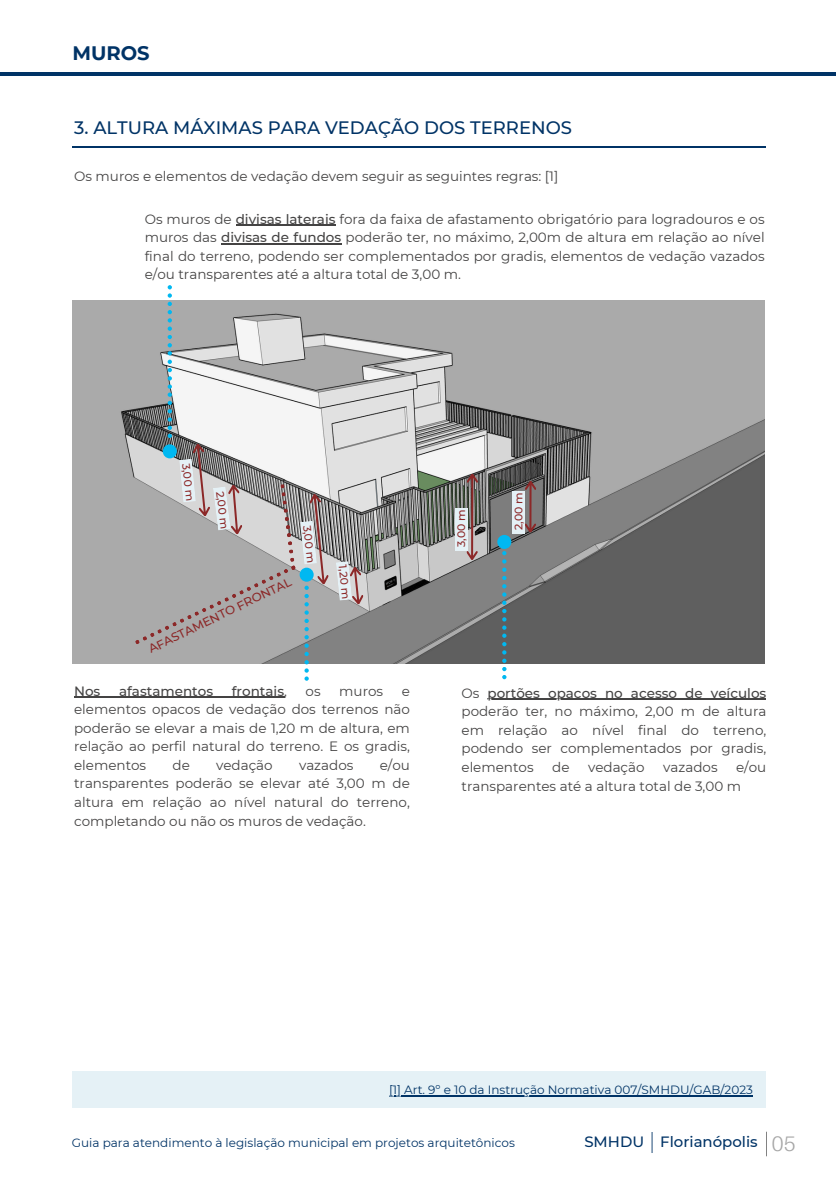
<style>
.page{position:relative;width:836px;height:1182px;background:#fff}
.page>*{position:absolute;margin:0;border:0;box-sizing:border-box;transform-origin:0 0}
.t1{font:300 21px "Aileron";color:#a6a6a6}
.t2{font:700 19.5px "Montserrat";color:#036}
.t3{font:500 18px "Montserrat";color:#036}
.t4{font:500 14.92px "Montserrat";color:#036}
.t5{font:13.5px/18.6px "Montserrat";color:#444343;text-align:justify}
.t6{font:500 13.5px "Montserrat";color:#444343}
.t7{font:12px "Montserrat";color:#036}
.t8{font:500 12px "Montserrat";color:#8c2828}
.t9{font:500 10.88px "Montserrat";color:#8c2828}
.s1{font-weight:500}
.s2{font-weight:400}
</style>
<div class="page">
<div style="left:72px;top:1071px;width:693px;height:37px;background:#e5f1f6"></div>
<hr style="left:1px;top:73px;width:834px;height:3px;background:#036">
<hr style="left:389px;top:1094px;width:363px;height:2px;background:#036">
<img style="left:72px;top:300px;width:692px;height:363px">
<svg style="left:336px;top:561px;width:27px;height:43px"></svg>
<svg style="left:466px;top:473px;width:12px;height:87px"></svg>
<div style="left:455px;top:508px;width:13px;height:43px;background:#e5f1f6"></div>
<svg style="left:524px;top:481px;width:12px;height:51px"></svg>
<div style="left:512px;top:491px;width:13px;height:42px;background:#e5f1f6"></div>
<hr style="left:236px;top:225px;width:99px;height:1px;background:#444343">
<hr style="left:221px;top:243px;width:120px;height:1px;background:#444343">
<hr style="left:74px;top:696px;width:210px;height:1px;background:#444343">
<div style="left:497px;top:535px;width:14px;height:14px;background:#00b8f1;border-radius:50%"></div>
<hr style="left:487px;top:698px;width:279px;height:2px;background:#444343">
<svg style="left:651px;top:1132px;width:1px;height:20px"></svg>
<hr style="left:72px;top:146px;width:694px;height:2px;background:#036">
<svg style="left:502px;top:551px;width:4px;height:128px"></svg>
<svg style="left:135px;top:285px;width:193px;height:395px"></svg>
<p class="t2" style="left:72px;top:41px;width:79px">MUROS</p>
<h1 class="t3" style="left:74px;top:117px;width:499px">3. ALTURA MÁXIMAS PARA VEDAÇÃO DOS TERRENOS</h1>
<h3 class="t5" style="left:74px;top:167px;width:485px">Os muros e elementos de vedação devem seguir as seguintes regras: [1]</h3>
<h5 class="t5" style="left:145px;top:209px;width:621px">Os muros de <span class="s1">divisas laterais</span> fora da faixa de afastamento obrigatório para logradouros e os muros das <span class="s1">divisas de fundos</span> poderão ter, no máximo, 2,00m de altura em relação ao nível final do terreno, podendo ser complementados por gradis, elementos de vedação vazados e/ou transparentes até a altura total de 3,00 m.</h5>
<h5 class="t9" style="left:193px;top:462px;width:39px;rotate:84deg">3,00 m</h5>
<h5 class="t9" style="left:227px;top:490px;width:39px;rotate:83deg">2,00 m</h5>
<p class="t8" style="left:146px;top:643px;width:159px;rotate:-26deg">AFASTAMENTO FRONTAL</p>
<h5 class="t9" style="left:313px;top:524px;width:39px;rotate:84deg">3,00 m</h5>
<h5 class="t9" style="left:349px;top:564px;width:36px;rotate:84deg">1,20 m</h5>
<h3 class="t6" style="left:74px;top:682px;width:28px">Nos</h3>
<h3 class="t6" style="left:119px;top:682px;width:95px">afastamentos</h3>
<h3 class="t6" style="left:232px;top:682px;width:57px">frontais<span class="s2">,</span></h3>
<h3 class="t5" style="left:305px;top:681px;width:17px">os</h3>
<h3 class="t5" style="left:339px;top:681px;width:45px">muros</h3>
<h3 class="t5" style="left:74px;top:681px;width:337px;text-indent:327px">e elementos opacos de vedação dos terrenos não poderão se elevar a mais de 1,20 m de altura, em relação ao perfil natural do terreno. E os gradis, elementos</h3>
<h3 class="t5" style="left:74px;top:755px;width:337px;text-indent:305px">e/ou transparentes poderão se elevar até 3,00 m de altura em relação ao nível natural do terreno, completando ou não os muros de vedação.</h3>
<h3 class="t5" style="left:172px;top:755px;width:19px">de</h3>
<h3 class="t5" style="left:216px;top:755px;width:58px">vedação</h3>
<h3 class="t5" style="left:299px;top:755px;width:56px">vazados</h3>
<h4 class="t9" style="left:454px;top:547px;width:39px;rotate:-90deg">3,00 m</h4>
<h5 class="t9" style="left:511px;top:529px;width:39px;rotate:-90deg">2,00 m</h5>
<p class="t5" style="left:461px;top:683px;width:306px;text-indent:26px"><span class="s1">portões opacos no acesso de veículos </span>poderão ter, no máximo, 2,00 m de altura em relação ao nível final do terreno, podendo ser complementados por gradis, elementos</p>
<h3 class="t5" style="left:461px;top:683px;width:19px">Os</h3>
<p class="t5" style="left:461px;top:757px;width:306px;text-indent:274px">e/ou transparentes até a altura total de 3,00 m</p>
<p class="t5" style="left:552px;top:757px;width:19px">de</p>
<p class="t5" style="left:588px;top:757px;width:58px">vedação</p>
<p class="t5" style="left:663px;top:757px;width:56px">vazados</p>
<h1 class="t7" style="left:389px;top:1082px;width:365px">[1] Art. 9º e 10 da Instrução Normativa 007/SMHDU/GAB/2023</h1>
<h2 class="t4" style="left:584px;top:1132px;width:175px">SMHDU Florianópolis</h2>
<p class="t7" style="left:72px;top:1135px;width:444px">Guia para atendimento à legislação municipal em projetos arquitetônicos</p>
<p class="t1" style="left:771px;top:1130px;width:25px">05</p>
</div>
